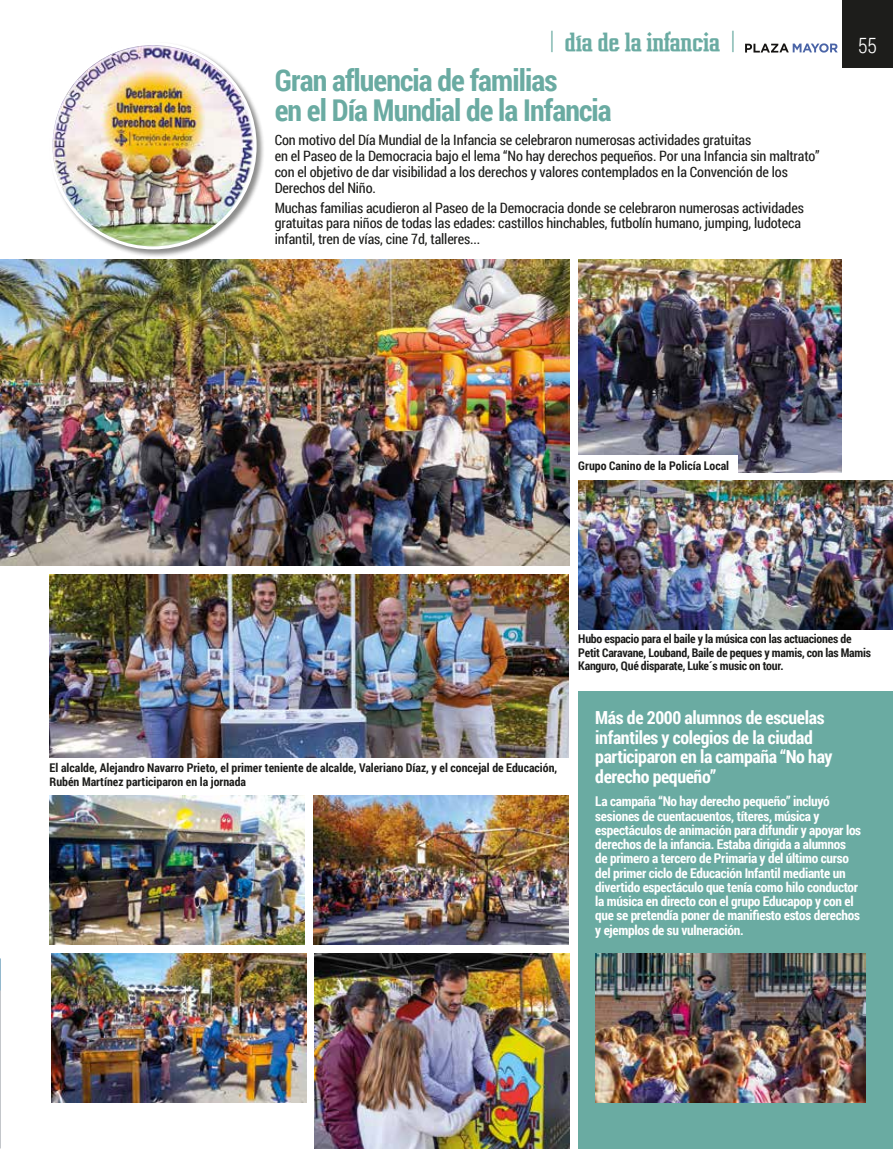
<style>
.page{position:relative;width:893px;height:1149px;background:#fff}
.page>*{position:absolute;margin:0;border:0;box-sizing:border-box;transform-origin:0 0}
.t1{font:700 30px/30px "Roboto Condensed";letter-spacing:-.03em;color:#6aaba2}
.t2{font:700 24px "Vahika";letter-spacing:-.02em;color:#6aaba2}
.t3{font:300 21px "Roboto Condensed";color:#fff}
.t4{font:700 18px/19.5px "Roboto Condensed";letter-spacing:-.02em;color:#fff}
.t5{font:14.25px/15.8px "Roboto Condensed";letter-spacing:-.01em;color:#1d1d1b}
.t6{font:700 13.5px/14.2px "Roboto Condensed";letter-spacing:-.02em;color:#fff}
.t7{font:700 12px/13.5px "Roboto Condensed";color:#1d1d1b}
.t8{font:700 12px/13.5px "Roboto Condensed";letter-spacing:-.02em;color:#1d1d1b}
.s1{font-weight:400}
</style>
<div class="page">
<div style="left:842px;top:0;width:51px;height:68px;background:#1d1d1b"></div>
<img style="left:578px;top:259px;width:264px;height:213px">
<div style="left:571px;top:455px;width:167px;height:19px;background:#fff"></div>
<svg style="left:745px;top:43px;width:93px;height:10px"></svg>
<img style="left:51px;top:953px;width:255px;height:148px">
<img style="left:1px;top:259px;width:569px;height:307px">
<img style="left:578px;top:480px;width:315px;height:149px">
<img style="left:315px;top:953px;width:255px;height:195px">
<div style="left:578px;top:691px;width:315px;height:457px;background:#6aaba2"></div>
<img style="left:50px;top:574px;width:518px;height:183px">
<img style="left:50px;top:795px;width:255px;height:149px">
<img style="left:313px;top:795px;width:255px;height:149px">
<img style="left:595px;top:953px;width:270px;height:148px">
<div style="left:49px;top:42px;width:217px;height:216px;background:#1d1d1b;opacity:.5"></div>
<img style="left:51px;top:44px;width:204px;height:204px;border-radius:102px">
<img style="left:0;top:958px;width:1px;height:190px">
<img style="left:0;top:0;width:1px;height:979px">
<h2 class="t2" style="left:550px;top:27px;width:187px"><span class="s1">|</span> día de la infancia <span class="s1">|</span></h2>
<h3 class="t3" style="left:858px;top:31px;width:21px">55</h3>
<h1 class="t1" style="left:275px;top:64px;width:338px">Gran afluencia de familias<br>en el Día Mundial de la Infancia</h1>
<p class="t5" style="left:275px;top:132px;width:546px">Con motivo del Día Mundial de la Infancia se celebraron numerosas actividades gratuitas<br>en el Paseo de la Democracia bajo el lema “No hay derechos pequeños. Por una Infancia sin maltrato” con el objetivo de dar visibilidad a los derechos y valores contemplados en la Convención de los Derechos del Niño.</p>
<p class="t5" style="left:275px;top:199px;width:531px">Muchas familias acudieron al Paseo de la Democracia donde se celebraron numerosas actividades gratuitas para niños de todas las edades: castillos hinchables, futbolín humano, jumping, ludoteca infantil, tren de vías, cine 7d, talleres...</p>
<p class="t7" style="left:578px;top:458px;width:152px">Grupo Canino de la Policía Local</p>
<p class="t7" style="left:50px;top:760px;width:509px">El alcalde, Alejandro Navarro Prieto, el primer teniente de alcalde, Valeriano Díaz, y el concejal de Educación,<br>Rubén Martínez participaron en la jornada</p>
<p class="t8" style="left:578px;top:631px;width:294px">Hubo espacio para el baile y la música con las actuaciones de<br>Petit Caravane, Louband, Baile de peques y mamis, con las Mamis<br>Kanguro, Qué disparate, Luke´s music on tour.</p>
<p class="t4" style="left:595px;top:707px;width:239px">Más de 2000 alumnos de escuelas infantiles y colegios de la ciudad participaron en la campaña “No hay derecho pequeño”</p>
<p class="t6" style="left:595px;top:793px;width:267px">La campaña “No hay derecho pequeño” incluyó sesiones de cuentacuentos, títeres, música y espectáculos de animación para difundir y apoyar los derechos de la infancia. Estaba dirigida a alumnos de primero a tercero de Primaria y del último curso del primer ciclo de Educación Infantil mediante un divertido espectáculo que tenía como hilo conductor la música en directo con el grupo Educapop y con el que se pretendía poner de manifiesto estos derechos y ejemplos de su vulneración.</p>
</div>
